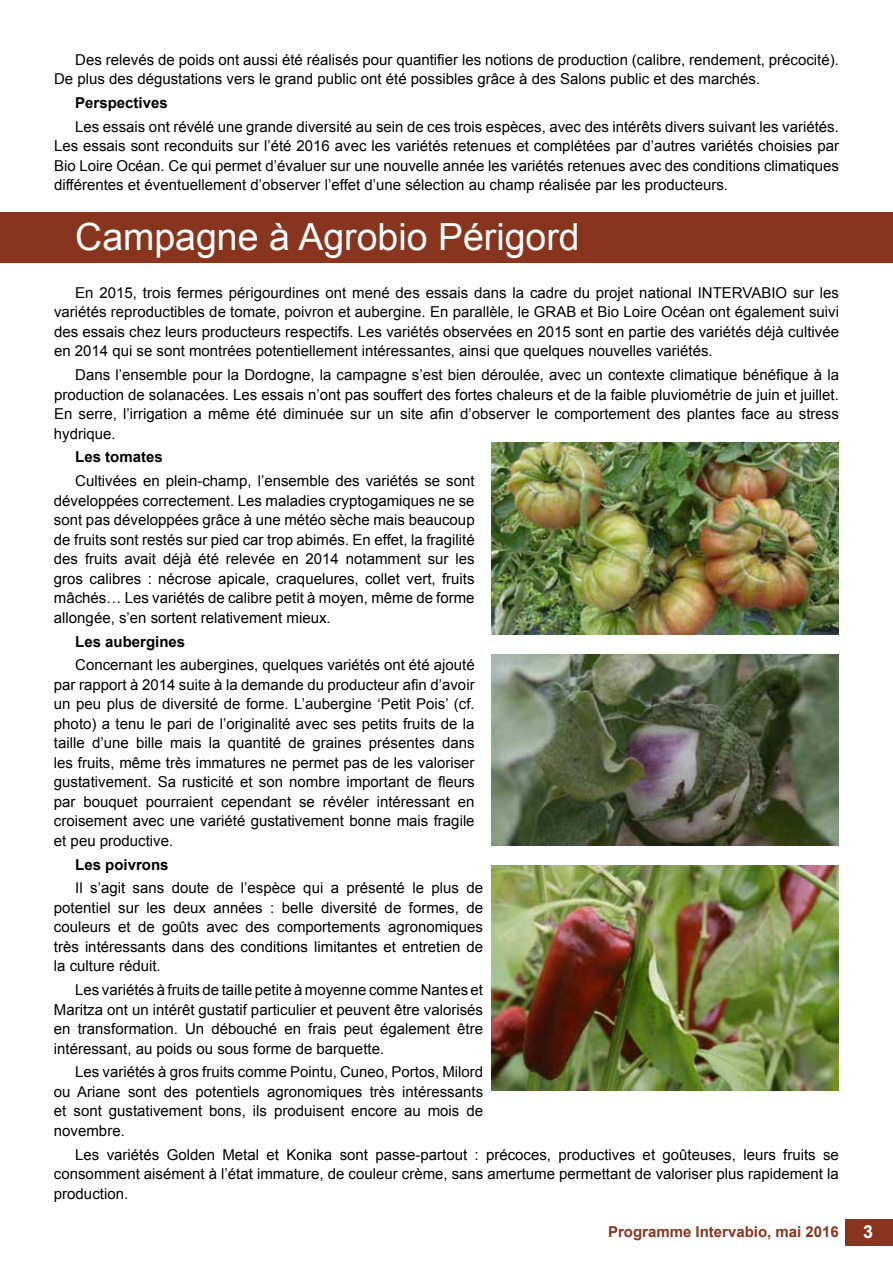
<style>
.page{position:relative;width:893px;height:1263px;background:#fff}
.page>*{position:absolute;margin:0;border:0;box-sizing:border-box;transform-origin:0 0}
.t1{font:37.5px "Arial";color:#fff}
.t2{font:700 18px "Arial";color:#fff}
.t3{font:15px/19.5px "Arial";color:#000;text-align:justify}
.t4{font:700 15px "Arial";color:#000}
.t5{font:700 15px "Arial";color:#89351d}
</style>
<div class="page">
<div style="left:0;top:212px;width:893px;height:51px;background:#89351d"></div>
<img style="left:492px;top:866px;width:347px;height:224px">
<img style="left:492px;top:654px;width:347px;height:191px">
<img style="left:492px;top:443px;width:347px;height:191px">
<div style="left:846px;top:1219px;width:47px;height:26px;background:#89351d"></div>
<p class="t3" style="left:54px;top:50px;width:786px;text-indent:21px">Des relevés de poids ont aussi été réalisés pour quantifier les notions de production (calibre, rendement, précocité).<br>De plus des dégustations vers le grand public ont été possibles grâce à des Salons public et des marchés.</p>
<p class="t4" style="left:75px;top:93px;width:94px">Perspectives</p>
<p class="t3" style="left:54px;top:117px;width:786px;text-indent:21px">Les essais ont révélé une grande diversité au sein de ces trois espèces, avec des intérêts divers suivant les variétés.<br>Les essais sont reconduits sur l’été 2016 avec les variétés retenues et complétées par d’autres variétés choisies par Bio Loire Océan. Ce qui permet d’évaluer sur une nouvelle année les variétés retenues avec des conditions climatiques différentes et éventuellement d’observer l’effet d’une sélection au champ réalisée par les producteurs.</p>
<h1 class="t1" style="left:75px;top:213px;width:506px">Campagne à Agrobio Périgord</h1>
<p class="t3" style="left:54px;top:283px;width:786px;text-indent:21px">En 2015, trois fermes périgourdines ont mené des essais dans la cadre du projet national INTERVABIO sur les variétés reproductibles de tomate, poivron et aubergine. En parallèle, le GRAB et Bio Loire Océan ont également suivi des essais chez leurs producteurs respectifs. Les variétés observées en 2015 sont en partie des variétés déjà cultivée en 2014 qui se sont montrées potentiellement intéressantes, ainsi que quelques nouvelles variétés.</p>
<p class="t3" style="left:54px;top:365px;width:786px;text-indent:21px">Dans l’ensemble pour la Dordogne, la campagne s’est bien déroulée, avec un contexte climatique bénéfique à la production de solanacées. Les essais n’ont pas souffert des fortes chaleurs et de la faible pluviométrie de juin et juillet.<br>En serre, l’irrigation a même été diminuée sur un site afin d’observer le comportement des plantes face au stress hydrique.</p>
<p class="t4" style="left:75px;top:447px;width:89px">Les tomates</p>
<p class="t3" style="left:54px;top:471px;width:422px;text-indent:21px">Cultivées en plein-champ, l’ensemble des variétés se sont développées correctement. Les maladies cryptogamiques ne se sont pas développées grâce à une météo sèche mais beaucoup de fruits sont restés sur pied car trop abimés. En effet, la fragilité des fruits avait déjà été relevée en 2014 notamment sur les gros calibres : nécrose apicale, craquelures, collet vert, fruits mâchés… Les variétés de calibre petit à moyen, même de forme allongée, s’en sortent relativement mieux.</p>
<p class="t4" style="left:75px;top:631px;width:112px">Les aubergines</p>
<p class="t3" style="left:54px;top:655px;width:422px;text-indent:21px">Concernant les aubergines, quelques variétés ont été ajouté par rapport à 2014 suite à la demande du producteur afin d’avoir un peu plus de diversité de forme. L’aubergine ‘Petit Pois’ (cf. photo) a tenu le pari de l’originalité avec ses petits fruits de la taille d’une bille mais la quantité de graines présentes dans les fruits, même très immatures ne permet pas de les valoriser gustativement. Sa rusticité et son nombre important de fleurs par bouquet pourraient cependant se révéler intéressant en croisement avec une variété gustativement bonne mais fragile et peu productive.</p>
<p class="t4" style="left:75px;top:854px;width:95px">Les poivrons</p>
<p class="t3" style="left:54px;top:878px;width:431px;text-indent:21px">Il s’agit sans doute de l’espèce qui a présenté le plus de potentiel sur les deux années : belle diversité de formes, de couleurs et de goûts avec des comportements agronomiques très intéressants dans des conditions limitantes et entretien de la culture réduit.</p>
<p class="t3" style="left:54px;top:980px;width:431px;text-indent:21px">Les variétés à fruits de taille petite à moyenne comme Nantes et Maritza ont un intérêt gustatif particulier et peuvent être valorisés en transformation. Un débouché en frais peut également être intéressant, au poids ou sous forme de barquette.</p>
<p class="t3" style="left:54px;top:1062px;width:431px;text-indent:21px">Les variétés à gros fruits comme Pointu, Cuneo, Portos, Milord ou Ariane sont des potentiels agronomiques très intéressants et sont gustativement bons, ils produisent encore au mois de novembre.</p>
<p class="t3" style="left:54px;top:1145px;width:786px;text-indent:21px">Les variétés Golden Metal et Konika sont passe-partout : précoces, productives et goûteuses, leurs fruits se consomment aisément à l’état immature, de couleur crème, sans amertume permettant de valoriser plus rapidement la production.</p>
<p class="t5" style="left:608px;top:1222px;width:232px">Programme Intervabio, mai 2016</p>
<p class="t2" style="left:863px;top:1220px;width:12px">3</p>
</div>
